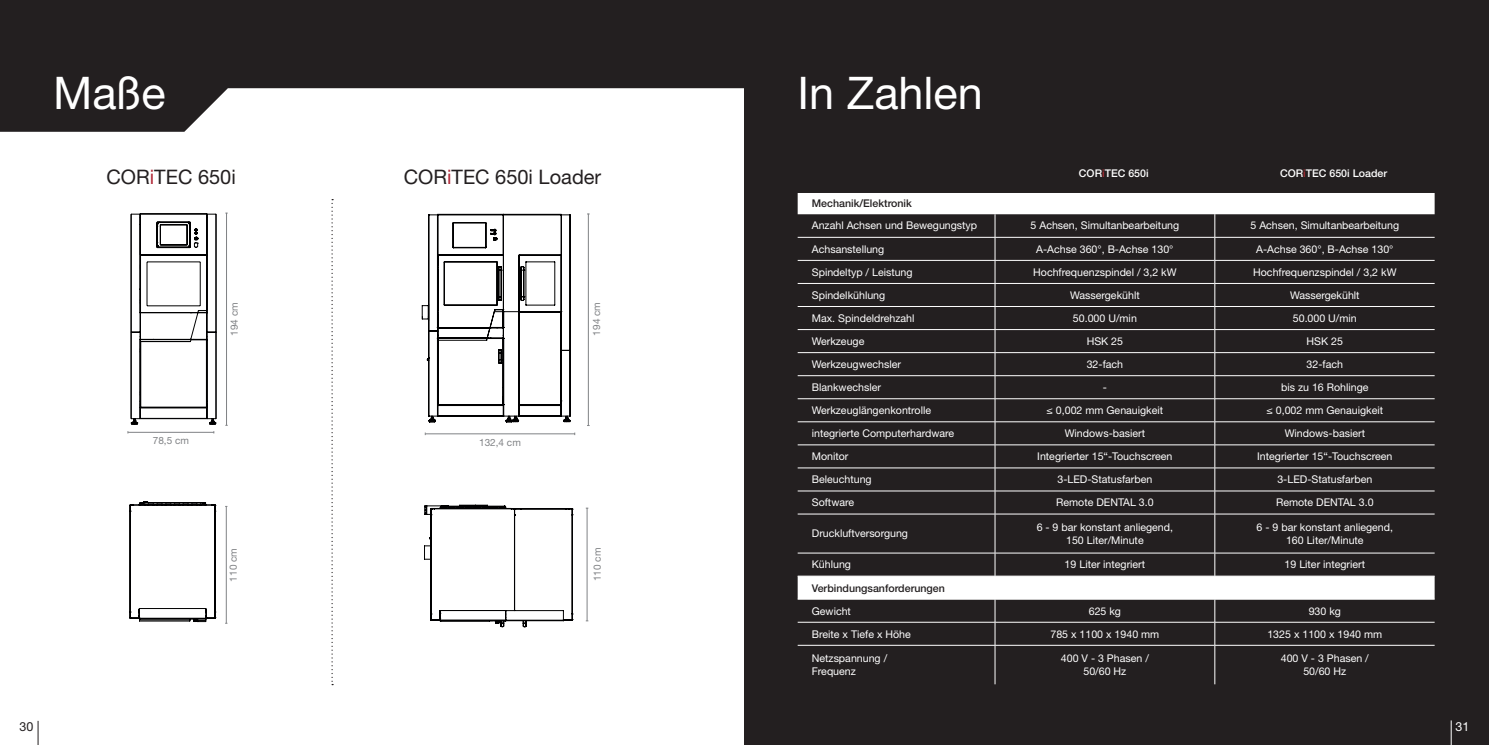
<style>
.page{position:relative;width:1489px;height:745px;background:#fff}
.page>*{position:absolute;margin:0;border:0;box-sizing:border-box;transform-origin:0 0}
.t1{font:45px "Helvetica Neue LT Pro";color:#fff}
.t2{font:20px "Helvetica Neue LT Pro";color:#231f20}
.t3{font:12.5px "Helvetica Neue LT Pro";color:#231f20}
.t4{font:12.5px "Helvetica Neue LT Pro";color:#fff}
.t5{font:10.62px/12.8px "Helvetica Neue LT Pro";color:#fff;text-align:center}
.t6{font:500 10.62px "Helvetica Neue LT Pro";color:#231f20}
.t7{font:500 10.62px "Helvetica Neue LT Pro";color:#fff}
.t8{font:10px "Helvetica Neue LT Pro";color:#808285}
.s1{color:#b12938}
.s2{color:#ae2d35}
</style>
<div class="page">
<div style="left:744px;top:0;width:744px;height:744px;background:#231f20"></div>
<svg style="left:1450px;top:720px;width:1px;height:24px"></svg>
<svg style="left:38px;top:720px;width:1px;height:24px"></svg>
<svg style="left:421px;top:213px;width:149px;height:209px"></svg>
<svg style="left:424px;top:504px;width:149px;height:123px"></svg>
<hr style="left:588px;top:213px;width:1px;height:212px;background:#808285">
<hr style="left:587px;top:507px;width:1px;height:113px;background:#808285">
<hr style="left:425px;top:433px;width:150px;height:1px;background:#808285">
<svg style="left:130px;top:213px;width:87px;height:212px"></svg>
<hr style="left:226px;top:213px;width:1px;height:212px;background:#808285">
<hr style="left:128px;top:432px;width:86px;height:1px;background:#808285">
<svg style="left:130px;top:501px;width:86px;height:120px"></svg>
<hr style="left:226px;top:506px;width:1px;height:116px;background:#808285">
<svg style="left:331px;top:199px;width:2px;height:485px"></svg>
<svg style="left:797px;top:193px;width:637px;height:405px"></svg>
<hr style="left:797px;top:237px;width:197px;height:1px;background:#fff">
<hr style="left:994px;top:237px;width:220px;height:1px;background:#fff">
<hr style="left:1214px;top:237px;width:220px;height:1px;background:#fff">
<hr style="left:797px;top:260px;width:197px;height:1px;background:#fff">
<hr style="left:994px;top:260px;width:220px;height:1px;background:#fff">
<hr style="left:1214px;top:260px;width:220px;height:1px;background:#fff">
<hr style="left:797px;top:283px;width:197px;height:1px;background:#fff">
<hr style="left:994px;top:283px;width:220px;height:1px;background:#fff">
<hr style="left:1214px;top:283px;width:220px;height:1px;background:#fff">
<hr style="left:797px;top:306px;width:197px;height:1px;background:#fff">
<hr style="left:994px;top:306px;width:220px;height:1px;background:#fff">
<hr style="left:1214px;top:306px;width:220px;height:1px;background:#fff">
<hr style="left:797px;top:329px;width:197px;height:1px;background:#fff">
<hr style="left:994px;top:329px;width:220px;height:1px;background:#fff">
<hr style="left:1214px;top:329px;width:220px;height:1px;background:#fff">
<hr style="left:797px;top:352px;width:197px;height:1px;background:#fff">
<hr style="left:994px;top:352px;width:220px;height:1px;background:#fff">
<hr style="left:1214px;top:352px;width:220px;height:1px;background:#fff">
<hr style="left:797px;top:375px;width:197px;height:1px;background:#fff">
<hr style="left:994px;top:375px;width:220px;height:1px;background:#fff">
<hr style="left:1214px;top:375px;width:220px;height:1px;background:#fff">
<hr style="left:797px;top:398px;width:197px;height:1px;background:#fff">
<hr style="left:994px;top:398px;width:220px;height:1px;background:#fff">
<hr style="left:1214px;top:398px;width:220px;height:1px;background:#fff">
<hr style="left:797px;top:421px;width:197px;height:1px;background:#fff">
<hr style="left:994px;top:421px;width:220px;height:1px;background:#fff">
<hr style="left:1214px;top:421px;width:220px;height:1px;background:#fff">
<hr style="left:797px;top:444px;width:197px;height:1px;background:#fff">
<hr style="left:994px;top:444px;width:220px;height:1px;background:#fff">
<hr style="left:1214px;top:444px;width:220px;height:1px;background:#fff">
<hr style="left:797px;top:467px;width:197px;height:1px;background:#fff">
<hr style="left:994px;top:467px;width:220px;height:1px;background:#fff">
<hr style="left:1214px;top:467px;width:220px;height:1px;background:#fff">
<hr style="left:797px;top:490px;width:197px;height:1px;background:#fff">
<hr style="left:994px;top:490px;width:220px;height:1px;background:#fff">
<svg style="left:994px;top:214px;width:1px;height:299px"></svg>
<hr style="left:1214px;top:490px;width:220px;height:1px;background:#fff">
<hr style="left:797px;top:513px;width:197px;height:1px;background:#fff">
<hr style="left:994px;top:513px;width:220px;height:1px;background:#fff">
<hr style="left:994px;top:514px;width:1px;height:38px;background:#fff">
<hr style="left:1214px;top:513px;width:220px;height:1px;background:#fff">
<hr style="left:797px;top:552px;width:197px;height:1px;background:#fff">
<hr style="left:994px;top:552px;width:220px;height:1px;background:#fff">
<hr style="left:1214px;top:552px;width:220px;height:1px;background:#fff">
<hr style="left:797px;top:575px;width:197px;height:1px;background:#fff">
<hr style="left:994px;top:575px;width:220px;height:1px;background:#fff">
<hr style="left:1214px;top:575px;width:220px;height:1px;background:#fff">
<hr style="left:797px;top:621px;width:197px;height:1px;background:#fff">
<hr style="left:994px;top:621px;width:220px;height:1px;background:#fff">
<svg style="left:994px;top:553px;width:1px;height:91px"></svg>
<hr style="left:1214px;top:621px;width:220px;height:1px;background:#fff">
<hr style="left:797px;top:644px;width:197px;height:1px;background:#fff">
<hr style="left:994px;top:644px;width:220px;height:1px;background:#fff">
<hr style="left:994px;top:645px;width:1px;height:39px;background:#fff">
<hr style="left:1214px;top:644px;width:220px;height:1px;background:#fff">
<hr style="left:797px;top:598px;width:197px;height:1px;background:#fff">
<hr style="left:994px;top:598px;width:220px;height:1px;background:#fff">
<hr style="left:1214px;top:598px;width:220px;height:1px;background:#fff">
<svg style="left:1214px;top:193px;width:1px;height:320px"></svg>
<hr style="left:1214px;top:514px;width:1px;height:38px;background:#fff">
<svg style="left:1214px;top:553px;width:1px;height:91px"></svg>
<hr style="left:1214px;top:645px;width:1px;height:39px;background:#fff">
<svg style="left:0;top:0;width:744px;height:132px;fill:#231f20"></svg>
<h1 class="t1" style="left:53px;top:65px;width:114px">Maße</h1>
<h1 class="t1" style="left:797px;top:65px;width:187px">In Zahlen</h1>
<h2 class="t2" style="left:106px;top:164px;width:131px">COR<span class="s1">i</span>TEC 650i</h2>
<h2 class="t2" style="left:404px;top:164px;width:199px">COR<span class="s1">i</span>TEC 650i Loader</h2>
<p class="t7" style="left:1078px;top:167px;width:71px">COR<span class="s2">i</span>TEC 650i</p>
<p class="t7" style="left:1279px;top:167px;width:109px">COR<span class="s2">i</span>TEC 650i Loader</p>
<p class="t6" style="left:811px;top:197px;width:101px">Mechanik/Elektronik</p>
<p class="t5" style="left:811px;top:219px;width:167px">Anzahl Achsen und Bewegungstyp</p>
<p class="t5" style="left:1030px;top:219px;width:150px">5 Achsen, Simultanbearbeitung</p>
<p class="t5" style="left:1250px;top:219px;width:150px">5 Achsen, Simultanbearbeitung</p>
<p class="t5" style="left:811px;top:242px;width:74px">Achsanstellung</p>
<p class="t5" style="left:1036px;top:242px;width:139px">A-Achse 360°, B-Achse 130°</p>
<p class="t5" style="left:1256px;top:242px;width:139px">A-Achse 360°, B-Achse 130°</p>
<p class="t5" style="left:811px;top:265px;width:102px">Spindeltyp / Leistung</p>
<p class="t5" style="left:1033px;top:265px;width:145px">Hochfrequenzspindel / 3,2 kW</p>
<p class="t5" style="left:1252px;top:265px;width:145px">Hochfrequenzspindel / 3,2 kW</p>
<p class="t5" style="left:811px;top:288px;width:75px">Spindelkühlung</p>
<p class="t5" style="left:1070px;top:288px;width:71px">Wassergekühlt</p>
<p class="t5" style="left:1289px;top:288px;width:71px">Wassergekühlt</p>
<p class="t5" style="left:811px;top:311px;width:104px">Max. Spindeldrehzahl</p>
<p class="t5" style="left:1072px;top:311px;width:65px">50.000 U/min</p>
<p class="t5" style="left:1292px;top:311px;width:65px">50.000 U/min</p>
<p class="t5" style="left:811px;top:334px;width:54px">Werkzeuge</p>
<p class="t5" style="left:1086px;top:334px;width:38px">HSK 25</p>
<p class="t5" style="left:1306px;top:334px;width:38px">HSK 25</p>
<p class="t5" style="left:811px;top:357px;width:91px">Werkzeugwechsler</p>
<p class="t5" style="left:1086px;top:357px;width:38px">32-fach</p>
<p class="t5" style="left:1306px;top:357px;width:38px">32-fach</p>
<p class="t5" style="left:811px;top:380px;width:71px">Blankwechsler</p>
<p class="t5" style="left:1102px;top:380px;width:6px">-</p>
<p class="t5" style="left:1280px;top:380px;width:89px">bis zu 16 Rohlinge</p>
<p class="t5" style="left:811px;top:403px;width:121px">Werkzeuglängenkontrolle</p>
<p class="t5" style="left:1046px;top:403px;width:118px">≤ 0,002 mm Genauigkeit</p>
<p class="t5" style="left:1266px;top:403px;width:118px">≤ 0,002 mm Genauigkeit</p>
<p class="t5" style="left:811px;top:426px;width:144px">integrierte Computerhardware</p>
<p class="t5" style="left:1064px;top:426px;width:82px">Windows-basiert</p>
<p class="t5" style="left:1284px;top:426px;width:82px">Windows-basiert</p>
<p class="t5" style="left:811px;top:449px;width:38px">Monitor</p>
<p class="t5" style="left:1037px;top:449px;width:137px">Integrierter 15“-Touchscreen</p>
<p class="t5" style="left:1257px;top:449px;width:137px">Integrierter 15“-Touchscreen</p>
<p class="t5" style="left:811px;top:472px;width:61px">Beleuchtung</p>
<p class="t5" style="left:1057px;top:472px;width:96px">3-LED-Statusfarben</p>
<p class="t5" style="left:1277px;top:472px;width:96px">3-LED-Statusfarben</p>
<p class="t5" style="left:811px;top:495px;width:44px">Software</p>
<p class="t5" style="left:1056px;top:495px;width:99px">Remote DENTAL 3.0</p>
<p class="t5" style="left:1275px;top:495px;width:99px">Remote DENTAL 3.0</p>
<p class="t5" style="left:811px;top:526px;width:98px">Druckluftversorgung</p>
<p class="t5" style="left:1036px;top:520px;width:138px">6 - 9 bar konstant anliegend,<br>150 Liter/Minute</p>
<p class="t5" style="left:1256px;top:520px;width:138px">6 - 9 bar konstant anliegend,<br>160 Liter/Minute</p>
<p class="t5" style="left:811px;top:557px;width:41px">Kühlung</p>
<p class="t5" style="left:1064px;top:557px;width:82px">19 Liter integriert</p>
<p class="t5" style="left:1284px;top:557px;width:82px">19 Liter integriert</p>
<p class="t6" style="left:811px;top:581px;width:135px">Verbindungsanforderungen</p>
<p class="t5" style="left:811px;top:603px;width:41px">Gewicht</p>
<p class="t5" style="left:1088px;top:603px;width:34px">625 kg</p>
<p class="t5" style="left:1308px;top:603px;width:34px">930 kg</p>
<p class="t5" style="left:811px;top:626px;width:100px">Breite x Tiefe x Höhe</p>
<p class="t5" style="left:1050px;top:626px;width:110px">785 x 1100 x 1940 mm</p>
<p class="t5" style="left:1267px;top:626px;width:116px">1325 x 1100 x 1940 mm</p>
<p class="t5" style="left:811px;top:651px;width:77px;text-align:left">Netzspannung /<br>Frequenz</p>
<p class="t5" style="left:1060px;top:651px;width:89px">400 V - 3 Phasen /<br>50/60 Hz</p>
<p class="t5" style="left:1280px;top:651px;width:89px">400 V - 3 Phasen /<br>50/60 Hz</p>
<p class="t8" style="left:590px;top:335px;width:35px;rotate:-90deg">194 cm</p>
<p class="t8" style="left:228px;top:336px;width:35px;rotate:-90deg">194 cm</p>
<p class="t8" style="left:153px;top:433px;width:38px">78,5 cm</p>
<p class="t8" style="left:479px;top:436px;width:43px">132,4 cm</p>
<p class="t8" style="left:591px;top:581px;width:35px;rotate:-90deg">110 cm</p>
<p class="t8" style="left:227px;top:581px;width:35px;rotate:-90deg">110 cm</p>
<p class="t3" style="left:19px;top:718px;width:15px">30</p>
<p class="t4" style="left:1455px;top:718px;width:15px">31</p>
</div>
